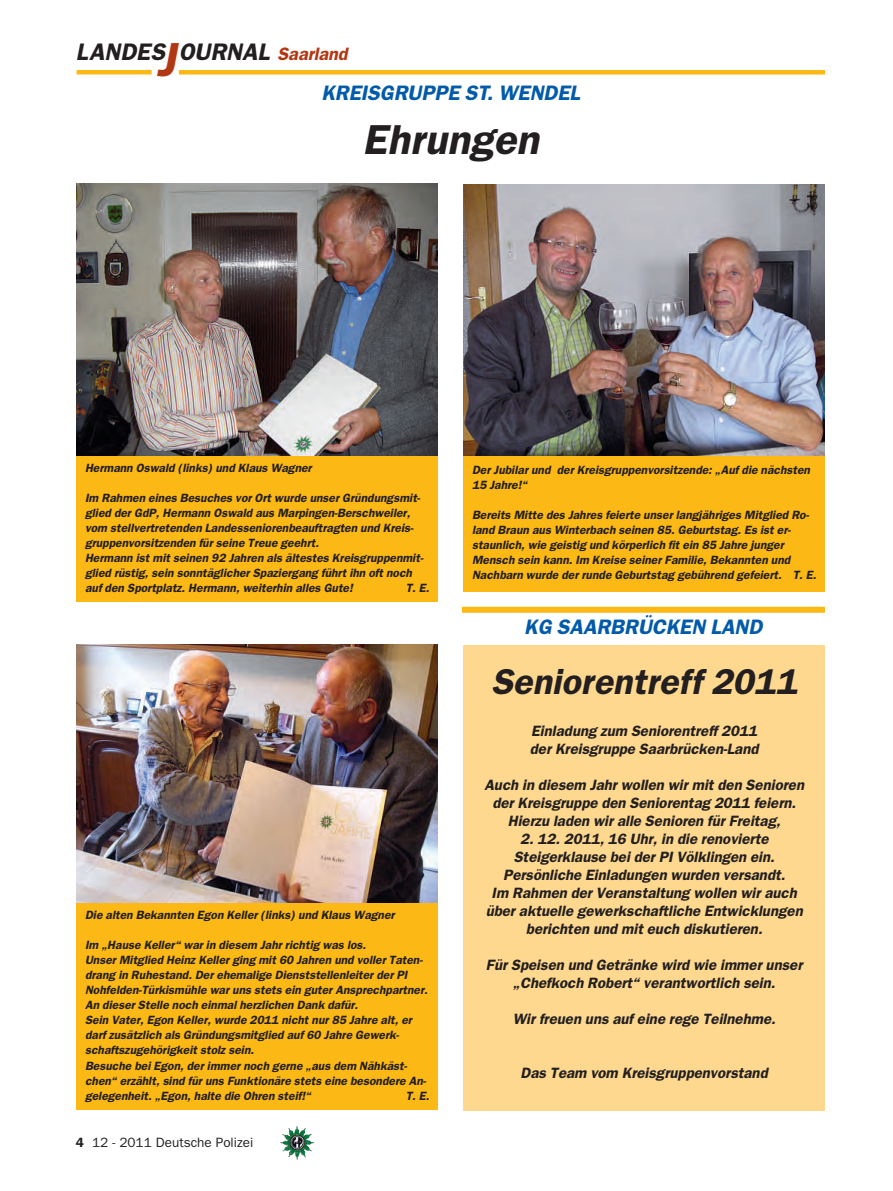
<style>
.page{position:relative;width:893px;height:1191px;background:#fff}
.page>*{position:absolute;margin:0;border:0;box-sizing:border-box;transform-origin:0 0}
.t1{font:42px "Franklin Gothic Demi Oblique OV UTXIJC";color:#231f20}
.t2{font:36px "Franklin Gothic Demi Oblique OV UTXIJC";color:#231f20}
.t3{font:24px "Franklin Gothic Demi Oblique OV UTXIJC";color:#231f20}
.t4{font:21px "Franklin Gothic Demi Oblique OV UTXIJC";color:#015aaa}
.t5{font:15px/18px "Franklin Gothic Demi Oblique OV UTXIJC";color:#231f20;text-align:center}
.t6{font:13.5px "Franklin Gothic Book OV LTXIJC";color:#231f20}
.t7{font:12px/15px "Franklin Gothic Demi Oblique OV UTXIJC";color:#231f20}
.s1{font-size:48px;color:#b23814}
.s2{font-size:18px;color:#b23814}
.s3{font-family:"Franklin Gothic Demi OV MTXIJC"}
</style>
<div class="page">
<img style="left:76px;top:70px;width:750px;height:1090px">
<h3 class="t3" style="left:76px;top:38px;width:273px">LANDES<span class="s1">J</span>OURNAL <span class="s2">Saarland</span></h3>
<h3 class="t4" style="left:321px;top:81px;width:260px">KREISGRUPPE ST. WENDEL</h3>
<h1 class="t1" style="left:363px;top:115px;width:178px">Ehrungen</h1>
<p class="t7" style="left:85px;top:460px;width:228px">Hermann Oswald (links) und Klaus Wagner</p>
<p class="t7" style="left:85px;top:490px;width:340px">Im Rahmen eines Besuches vor Ort wurde unser Gründungsmit&shy;glied der GdP, Hermann Oswald aus Marpingen-Berschweiler, vom stellvertretenden Landesseniorenbeauftragten und Kreis&shy;gruppenvorsitzenden für seine Treue geehrt.<br>Hermann ist mit seinen 92 Jahren als ältestes Kreisgruppenmit&shy;glied rüstig, sein sonntäglicher Spaziergang führt ihn oft noch auf den Sportplatz. Hermann, weiterhin alles Gute!</p>
<p class="t7" style="left:406px;top:580px;width:25px">T. E.</p>
<p class="t7" style="left:85px;top:907px;width:311px">Die alten Bekannten Egon Keller (links) und Klaus Wagner</p>
<p class="t7" style="left:85px;top:937px;width:344px">Im „Hause Keller“ war in diesem Jahr richtig was los.<br>Unser Mitglied Heinz Keller ging mit 60 Jahren und voller Taten&shy;drang in Ruhestand. Der ehemalige Dienststellenleiter der PI Nohfelden-Türkismühle war uns stets ein guter Ansprechpartner.<br>An dieser Stelle noch einmal herzlichen Dank dafür.<br>Sein Vater, Egon Keller, wurde 2011 nicht nur 85 Jahre alt, er darf zusätzlich als Gründungsmitglied auf 60 Jahre Gewerk&shy;schaftszugehörigkeit stolz sein.<br>Besuche bei Egon, der immer noch gerne „aus dem Nähkäst&shy;chen“ erzählt, sind für uns Funktionäre stets eine besondere An&shy;gelegenheit. „Egon, halte die Ohren steif!“</p>
<p class="t7" style="left:406px;top:1087px;width:25px">T. E.</p>
<p class="t6" style="left:76px;top:1134px;width:179px"><span class="s3">4</span> 12 - 2011 Deutsche Polizei</p>
<p class="t7" style="left:472px;top:462px;width:340px">Der Jubilar und der Kreisgruppenvorsitzende: „Auf die nächsten<br>15 Jahre!“</p>
<p class="t7" style="left:472px;top:507px;width:346px">Bereits Mitte des Jahres feierte unser langjähriges Mitglied Ro&shy;land Braun aus Winterbach seinen 85. Geburtstag. Es ist er&shy;staunlich, wie geistig und körperlich fit ein 85 Jahre junger Mensch sein kann. Im Kreise seiner Familie, Bekannten und Nachbarn wurde der runde Geburtstag gebührend gefeiert. T. E.</p>
<h3 class="t4" style="left:524px;top:614px;width:239px">KG SAARBRÜCKEN LAND</h3>
<h2 class="t2" style="left:491px;top:660px;width:307px">Seniorentreff 2011</h2>
<p class="t5" style="left:530px;top:721px;width:230px;text-align:left">Einladung zum Seniorentreff 2011 der Kreisgruppe Saarbrücken-Land</p>
<p class="t5" style="left:484px;top:775px;width:321px">Auch in diesem Jahr wollen wir mit den Senioren der Kreisgruppe den Seniorentag 2011 feiern.<br>Hierzu laden wir alle Senioren für Freitag,</p>
<p class="t5" style="left:486px;top:829px;width:319px">2. 12. 2011, 16 Uhr, in die renovierte Steigerklause bei der PI Völklingen ein.<br>Persönliche Einladungen wurden versandt.<br>Im Rahmen der Veranstaltung wollen wir auch über aktuelle gewerkschaftliche Entwicklungen berichten und mit euch diskutieren.</p>
<p class="t5" style="left:486px;top:955px;width:318px">Für Speisen und Getränke wird wie immer unser „Chefkoch Robert“ verantwortlich sein.</p>
<p class="t5" style="left:513px;top:1009px;width:264px">Wir freuen uns auf eine rege Teilnehme.</p>
<p class="t5" style="left:521px;top:1063px;width:249px">Das Team vom Kreisgruppenvorstand</p>
</div>
